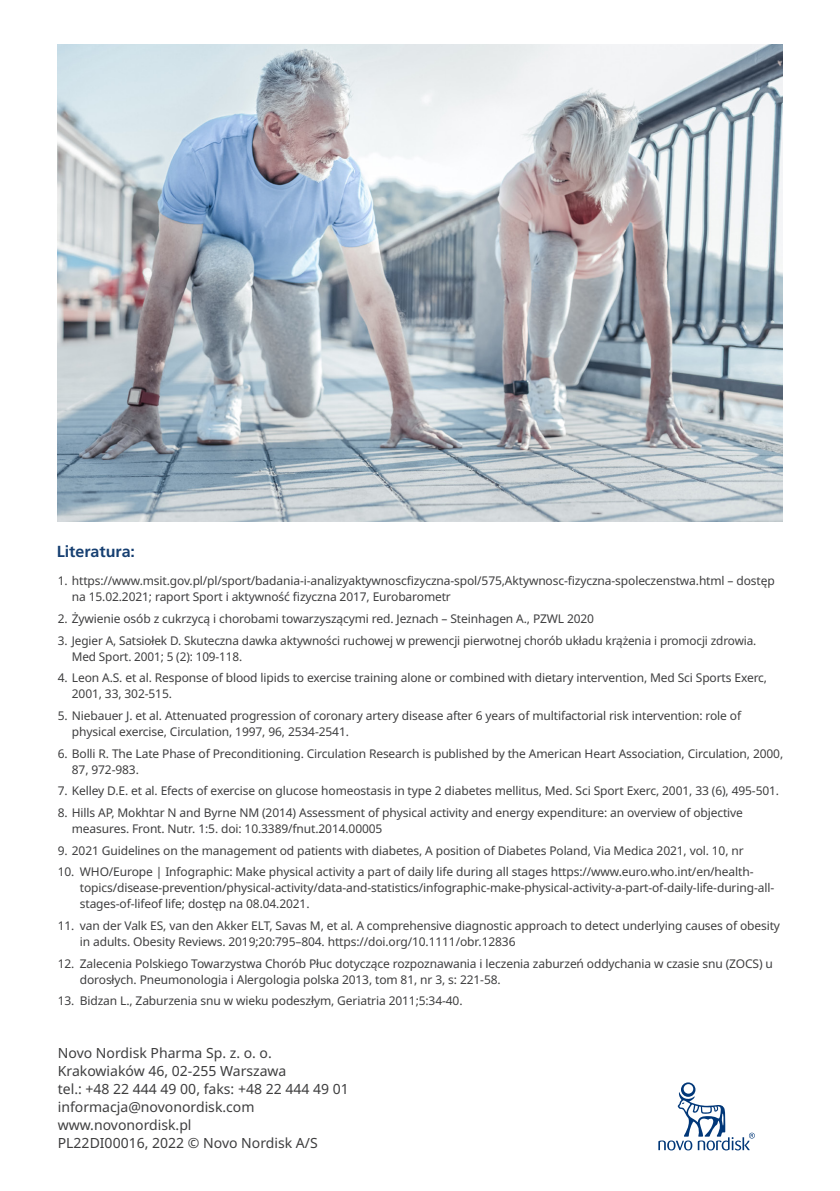
<style>
.page{position:relative;width:840px;height:1191px;background:#fff}
.page>*{position:absolute;margin:0;border:0;box-sizing:border-box;transform-origin:0 0}
.tekst{font:700 16px "Frutiger LT Com";color:#163f71}
.Styl_akapitowy_1{font:14px "Apis";color:#3e3e3f}
.t1{font:12px/16px "Apis";letter-spacing:-.01em;color:#3e3e3f}
</style>
<div class="page">
<svg style="left:658px;top:1082px;width:96px;height:68px"></svg>
<img style="left:58px;top:44px;width:723px;height:477px">
<p class="tekst" style="left:57px;top:542px;width:80px">Literatura:</p>
<p class="t1" style="left:72px;top:573px;width:704px;text-indent:-14px">1. https://www.msit.gov.pl/pl/sport/badania-i-analizyaktywnoscfizyczna-spol/575,Aktywnosc-fizyczna-spoleczenstwa.html – dostęp na 15.02.2021; raport Sport i aktywność fizyczna 2017, Eurobarometr</p>
<p class="t1" style="left:58px;top:611px;width:537px">2. Żywienie osób z cukrzycą i chorobami towarzyszącymi red. Jeznach – Steinhagen A., PZWL 2020</p>
<p class="t1" style="left:72px;top:632px;width:685px;text-indent:-14px">3. Jegier A, Satsiołek D. Skuteczna dawka aktywności ruchowej w prewencji pierwotnej chorób układu krążenia i promocji zdrowia.<br>Med Sport. 2001; 5 (2): 109-118.</p>
<p class="t1" style="left:72px;top:670px;width:696px;text-indent:-14px">4. Leon A.S. et al. Response of blood lipids to exercise training alone or combined with dietary intervention, Med Sci Sports Exerc,<br>2001, 33, 302-515.</p>
<p class="t1" style="left:72px;top:708px;width:670px;text-indent:-14px">5. Niebauer J. et al. Attenuated progression of coronary artery disease after 6 years of multifactorial risk intervention: role of physical exercise, Circulation, 1997, 96, 2534-2541.</p>
<p class="t1" style="left:72px;top:745px;width:712px;text-indent:-14px">6. Bolli R. The Late Phase of Preconditioning. Circulation Research is published by the American Heart Association, Circulation, 2000,<br>87, 972-983.</p>
<p class="t1" style="left:58px;top:783px;width:722px">7. Kelley D.E. et al. Efects of exercise on glucose homeostasis in type 2 diabetes mellitus, Med. Sci Sport Exerc, 2001, 33 (6), 495-501.</p>
<p class="t1" style="left:72px;top:805px;width:672px;text-indent:-14px">8. Hills AP, Mokhtar N and Byrne NM (2014) Assessment of physical activity and energy expenditure: an overview of objective measures. Front. Nutr. 1:5. doi: 10.3389/fnut.2014.00005</p>
<p class="t1" style="left:58px;top:842px;width:687px">9. 2021 Guidelines on the management od patients with diabetes, A position of Diabetes Poland, Via Medica 2021, vol. 10, nr</p>
<p class="t1" style="left:80px;top:864px;width:695px;text-indent:-22px">10. WHO/Europe | Infographic: Make physical activity a part of daily life during all stages https://www.euro.who.int/en/health&shy;topics/disease-prevention/physical-activity/data-and-statistics/infographic-make-physical-activity-a-part-of-daily-life-during-all&shy;stages-of-lifeof life; dostęp na 08.04.2021.</p>
<p class="t1" style="left:80px;top:918px;width:701px;text-indent:-22px">11. van der Valk ES, van den Akker ELT, Savas M, et al. A comprehensive diagnostic approach to detect underlying causes of obesity in adults. Obesity Reviews. 2019;20:795–804. https://doi.org/10.1111/obr.12836</p>
<p class="t1" style="left:80px;top:955px;width:694px;text-indent:-22px">12. Zalecenia Polskiego Towarzystwa Chorób Płuc dotyczące rozpoznawania i leczenia zaburzeń oddychania w czasie snu (ZOCS) u dorosłych. Pneumonologia i Alergologia polska 2013, tom 81, nr 3, s: 221-58.</p>
<p class="t1" style="left:58px;top:993px;width:406px">13. Bidzan L., Zaburzenia snu w wieku podeszłym, Geriatria 2011;5:34-40.</p>
<p class="Styl_akapitowy_1" style="left:58px;top:1043px;width:215px">Novo Nordisk Pharma Sp. z. o. o.</p>
<p class="Styl_akapitowy_1" style="left:58px;top:1061px;width:230px">Krakowiaków 46, 02-255 Warszawa</p>
<p class="Styl_akapitowy_1" style="left:58px;top:1079px;width:292px">tel.: +48 22 444 49 00, faks: +48 22 444 49 01</p>
<p class="Styl_akapitowy_1" style="left:58px;top:1097px;width:198px">informacja@novonordisk.com</p>
<p class="Styl_akapitowy_1" style="left:58px;top:1115px;width:135px">www.novonordisk.pl</p>
<p class="Styl_akapitowy_1" style="left:58px;top:1133px;width:261px">PL22DI00016, 2022 © Novo Nordisk A/S</p>
</div>
